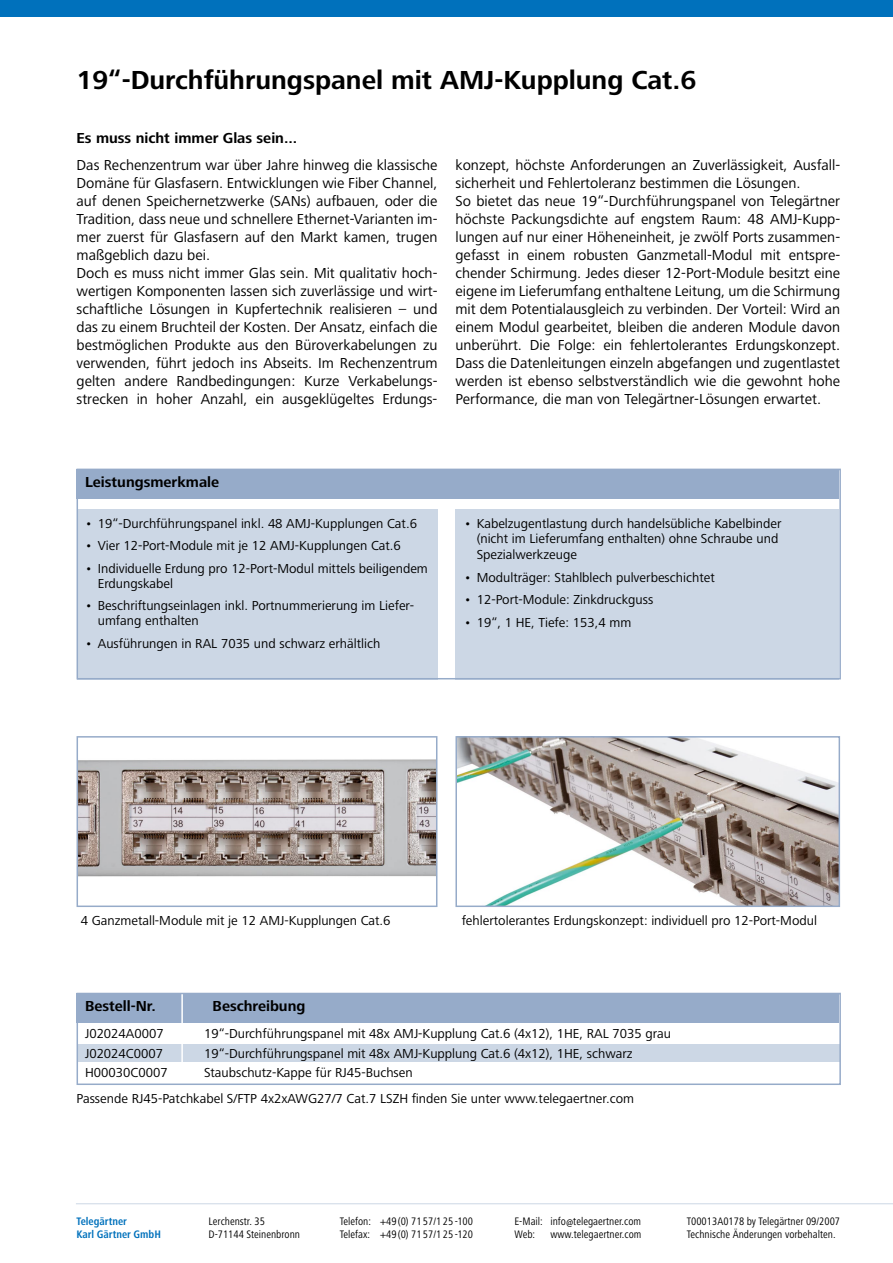
<style>
.page{position:relative;width:893px;height:1263px;background:#fff}
.page>*{position:absolute;margin:0;border:0;box-sizing:border-box;transform-origin:0 0}
.t1{font:700 27px "Frutiger Next LT";color:#000}
.t2{font:15px/18px "Frutiger Next LT";color:#000}
.t3{font:700 15px "Frutiger Next LT";color:#000}
.t4{font:13.5px/15px "Frutiger Next LT";color:#000}
.t5{font:condensed 11.25px/13.5px "Frutiger Next LT";color:#000}
.t6{font:700 condensed 11.25px/13.5px "Frutiger Next LT";color:#0071bc}
</style>
<div class="page">
<div style="left:0;top:0;width:893px;height:17px;background:#0071bc"></div>
<hr style="left:76px;top:1203px;width:817px;height:1px;background:#ccd7e5">
<img style="left:80px;top:759px;width:354px;height:118px">
<div style="left:77px;top:736px;width:360px;height:171px;border:2px solid #96abc9"></div>
<img style="left:458px;top:739px;width:379px;height:165px">
<div style="left:455px;top:736px;width:385px;height:171px;border:2px solid #96abc9"></div>
<div style="left:77px;top:993px;width:762px;height:30px;background:#96abc9"></div>
<div style="left:77px;top:1044px;width:763px;height:17px;background:#ccd7e5"></div>
<div style="left:77px;top:469px;width:762px;height:30px;background:#96abc9"></div>
<div style="left:77px;top:509px;width:360px;height:170px;background:#ccd7e5"></div>
<div style="left:455px;top:509px;width:384px;height:170px;background:#ccd7e5"></div>
<hr style="left:181px;top:993px;width:2px;height:89px;background:#fff">
<div style="left:77px;top:469px;width:764px;height:210px;border:2px solid #96abc9"></div>
<div style="left:77px;top:993px;width:764px;height:92px;border:2px solid #96abc9"></div>
<h1 class="t1" style="left:77px;top:65px;width:621px">19“-Durchführungspanel mit AMJ-Kupplung Cat.6</h1>
<p class="t3" style="left:77px;top:129px;width:222px">Es muss nicht immer Glas sein...</p>
<p class="t2" style="left:77px;top:156px;width:362px">Das Rechenzentrum war über Jahre hinweg die klassische Domäne für Glasfasern. Entwicklungen wie Fiber Channel, auf denen Speichernetzwerke (SANs) aufbauen, oder die Tradition, dass neue und schnellere Ethernet-Varianten im&shy;mer zuerst für Glasfasern auf den Markt kamen, trugen maßgeblich dazu bei.<br>Doch es muss nicht immer Glas sein. Mit qualitativ hoch&shy;wertigen Komponenten lassen sich zuverlässige und wirt&shy;schaftliche Lösungen in Kupfertechnik realisieren – und das zu einem Bruchteil der Kosten. Der Ansatz, einfach die bestmöglichen Produkte aus den Büroverkabelungen zu verwenden, führt jedoch ins Abseits. Im Rechenzentrum gelten andere Randbedingungen: Kurze Verkabelungs&shy;strecken in hoher Anzahl, ein ausgeklügeltes Erdungs-</p>
<p class="t2" style="left:455px;top:156px;width:386px">konzept, höchste Anforderungen an Zuverlässigkeit, Ausfall&shy;sicherheit und Fehlertoleranz bestimmen die Lösungen.<br>So bietet das neue 19“-Durchführungspanel von Telegärtner höchste Packungsdichte auf engstem Raum: 48 AMJ-Kupp&shy;lungen auf nur einer Höheneinheit, je zwölf Ports zusammen&shy;gefasst in einem robusten Ganzmetall-Modul mit entspre&shy;chender Schirmung. Jedes dieser 12-Port-Module besitzt eine eigene im Lieferumfang enthaltene Leitung, um die Schirmung mit dem Potentialausgleich zu verbinden. Der Vorteil: Wird an einem Modul gearbeitet, bleiben die anderen Module davon unberührt. Die Folge: ein fehlertolerantes Erdungskonzept.<br>Dass die Datenleitungen einzeln abgefangen und zugentlastet werden ist ebenso selbstverständlich wie die gewohnt hohe Performance, die man von Telegärtner-Lösungen erwartet.</p>
<p class="t3" style="left:85px;top:474px;width:136px">Leistungsmerkmale</p>
<p class="t4" style="left:85px;top:516px;width:333px">• 19“-Durchführungspanel inkl. 48 AMJ-Kupplungen Cat.6</p>
<p class="t4" style="left:85px;top:538px;width:317px">• Vier 12-Port-Module mit je 12 AMJ-Kupplungen Cat.6</p>
<p class="t4" style="left:98px;top:561px;width:332px;text-indent:-13px">• Individuelle Erdung pro 12-Port-Modul mittels beiligendem<br>Erdungskabel</p>
<p class="t4" style="left:98px;top:598px;width:318px;text-indent:-13px">• Beschriftungseinlagen inkl. Portnummerierung im Liefer&shy;umfang enthalten</p>
<p class="t4" style="left:85px;top:636px;width:297px">• Ausführungen in RAL 7035 und schwarz erhältlich</p>
<p class="t4" style="left:477px;top:516px;width:306px;line-height:15.6px;text-indent:-13px">• Kabelzugentlastung durch handelsübliche Kabelbinder (nicht im Lieferumfang enthalten) ohne Schraube und<br>Spezialwerkzeuge</p>
<p class="t4" style="left:464px;top:570px;width:252px">• Modulträger: Stahlblech pulverbeschichtet</p>
<p class="t4" style="left:464px;top:592px;width:191px">• 12-Port-Module: Zinkdruckguss</p>
<p class="t4" style="left:464px;top:615px;width:169px">• 19“, 1 HE, Tiefe: 153,4 mm</p>
<p class="t4" style="left:81px;top:912px;width:311px">4 Ganzmetall-Module mit je 12 AMJ-Kupplungen Cat.6</p>
<p class="t4" style="left:462px;top:912px;width:357px">fehlertolerantes Erdungskonzept: individuell pro 12-Port-Modul</p>
<p class="t3" style="left:85px;top:997px;width:72px">Bestell-Nr.</p>
<p class="t3" style="left:213px;top:997px;width:94px">Beschreibung</p>
<p class="t4" style="left:85px;top:1026px;width:80px">J02024A0007</p>
<p class="t4" style="left:204px;top:1026px;width:468px">19“-Durchführungspanel mit 48x AMJ-Kupplung Cat.6 (4x12), 1HE, RAL 7035 grau</p>
<p class="t4" style="left:85px;top:1046px;width:80px">J02024C0007</p>
<p class="t4" style="left:204px;top:1046px;width:430px">19“-Durchführungspanel mit 48x AMJ-Kupplung Cat.6 (4x12), 1HE, schwarz</p>
<p class="t4" style="left:85px;top:1065px;width:84px">H00030C0007</p>
<p class="t4" style="left:77px;top:1060px;width:559px;line-height:25.3px;text-indent:128px">Staubschutz-Kappe für RJ45-Buchsen<br>Passende RJ45-Patchkabel S/FTP 4x2xAWG27/7 Cat.7 LSZH finden Sie unter www.telegaertner.com</p>
<p class="t6" style="left:77px;top:1214px;width:86px">Telegärtner<br>Karl Gärtner GmbH</p>
<p class="t5" style="left:209px;top:1214px;width:93px">Lerchenstr. 35<br>D-71144 Steinenbronn</p>
<p class="t5" style="left:340px;top:1214px;width:135px">Telefon: +49(0) 7157/1 25 -100<br>Telefax: +49(0) 7157/1 25 -120</p>
<p class="t5" style="left:514px;top:1214px;width:128px">E-Mail: info@telegaertner.com<br>Web:</p>
<p class="t5" style="left:550px;top:1227px;width:93px">www.telegaertner.com</p>
<p class="t5" style="left:687px;top:1214px;width:155px">T00013A0178 by Telegärtner 09/2007<br>Technische Änderungen vorbehalten.</p>
</div>
